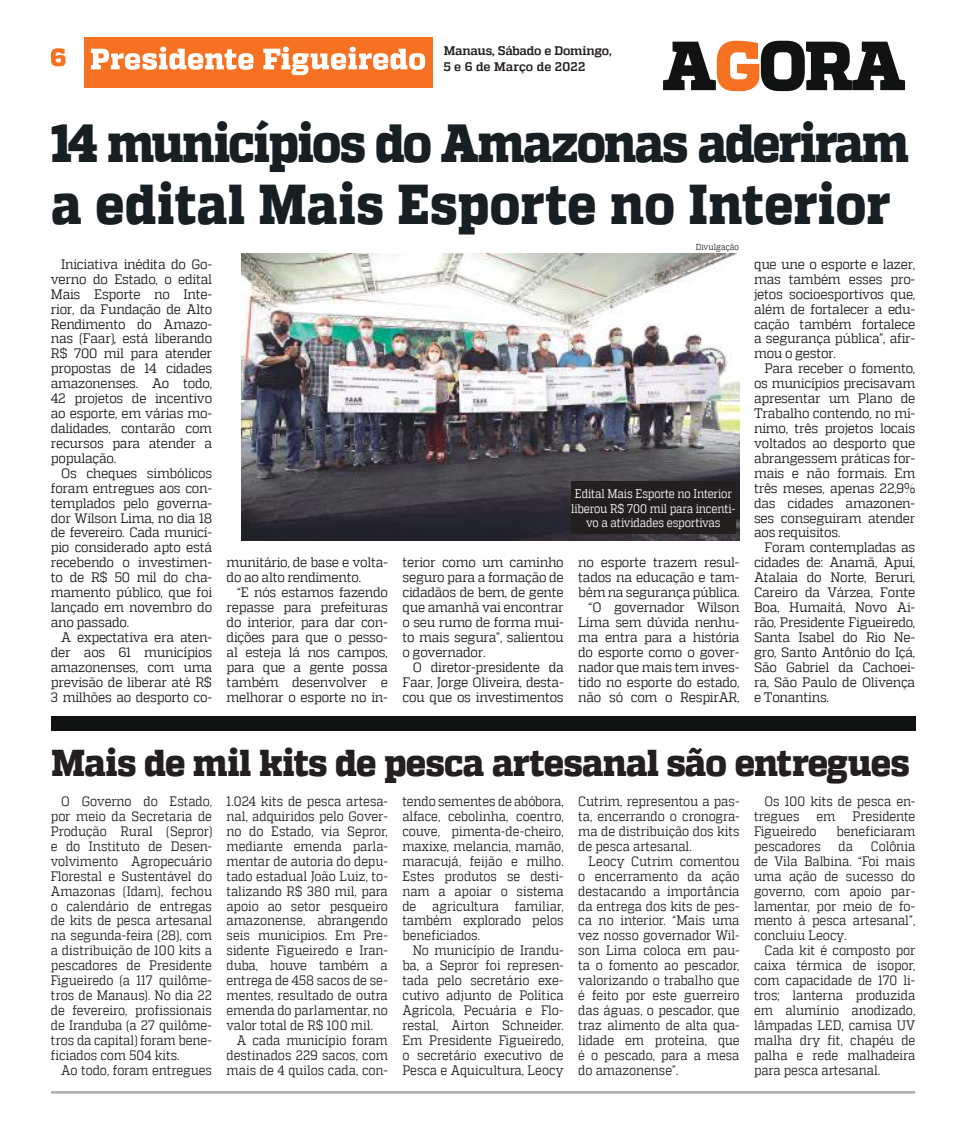
<style>
.page{position:relative;width:957px;height:1134px;background:#fff}
.page>*{position:absolute;margin:0;border:0;box-sizing:border-box;transform-origin:0 0}
.t1{font:800 56px "MW Quadon";letter-spacing:.005em;color:#181f23;scale:.88 1}
.t2{font:800 53.5px "MW Quadon";letter-spacing:-.035em;color:#181f23;scale:.88 1}
.t3{font:800 37.25px "MW Quadon";letter-spacing:-.025em;color:#241f1f;scale:.93 1}
.t4{font:13.62px/14.9px "MW Quadon";letter-spacing:-.005em;color:#241f1f;text-align:justify;scale:.88 1}
.t5{font:13.62px/14.9px "MW Quadon";letter-spacing:-.02em;color:#1e181f;text-align:justify;scale:.93 1}
.t6{font:12.38px/14.9px "MW Quadon";letter-spacing:-.01em;color:#fff;text-align:center;scale:.86 1}
.t7{font:700 12.38px/15.5px "MW Quadon";letter-spacing:-.01em;color:#241f1f}
.t8{font:8.75px "MW Quadon";letter-spacing:.005em;color:#241f1f;scale:.88 1}
</style>
<div class="page">
<hr style="left:51px;top:1091px;width:864px;height:2px;background:#adacb2">
<img style="left:241px;top:254px;width:498px;height:287px">
<svg style="left:51px;top:48px;width:14px;height:18px"></svg>
<svg style="left:663px;top:41px;width:242px;height:50px"></svg>
<div style="left:84px;top:38px;width:348px;height:50px;background:#f77123"></div>
<svg style="left:91px;top:47px;width:162px;height:23px"></svg>
<svg style="left:263px;top:47px;width:162px;height:28px"></svg>
<div style="left:51px;top:716px;width:864px;height:15px;background:#111212"></div>
<div style="left:571px;top:481px;width:165px;height:53px;background:#241f1f"></div>
<p class="t7" style="left:444px;top:43px;width:169px">Manaus, Sábado e Domingo,<br>5 e 6 de Março de 2022</p>
<h2 class="t2" style="left:51px;top:112px;width:977px">14 municípios do Amazonas aderiram</h2>
<h1 class="t1" style="left:51px;top:172px;width:955px">a edital Mais Esporte no Interior</h1>
<p class="t5" style="left:51px;top:257px;width:175px;text-indent:10px">Iniciativa inédita do Go&shy;verno do Estado, o edital Mais Esporte no Inte&shy;rior, da Fundação de Alto Rendimento do Amazo&shy;nas (Faar), está liberando R$ 700 mil para atender propostas de 14 cidades amazonenses. Ao todo, 42 projetos de incentivo ao esporte, em várias mo&shy;dalidades, contarão com recursos para atender a população.</p>
<p class="t5" style="left:51px;top:465px;width:175px;text-indent:10px">Os cheques simbólicos foram entregues aos con&shy;templados pelo governa&shy;dor Wilson Lima, no dia 18 de fevereiro. Cada municí&shy;pio considerado apto está recebendo o investimen&shy;to de R$ 50 mil do cha&shy;mamento público, que foi lançado em novembro do ano passado.</p>
<p class="t5" style="left:51px;top:630px;width:175px;text-indent:10px">A expectativa era aten&shy;der aos 61 municípios amazonenses, com uma previsão de liberar até R$ 3 milhões ao desporto co-</p>
<p class="t8" style="left:696px;top:242px;width:51px">Divulgação</p>
<p class="t5" style="left:754px;top:257px;width:175px">que une o esporte e lazer, mas também esses pro&shy;jetos socioesportivos que, além de fortalecer a edu&shy;cação também fortalece a segurança pública”, afir&shy;mou o gestor.</p>
<p class="t5" style="left:754px;top:361px;width:175px;text-indent:10px">Para receber o fomento, os municípios precisavam apresentar um Plano de Trabalho contendo, no mí&shy;nimo, três projetos locais voltados ao desporto que abrangessem práticas for&shy;mais e não formais. Em três meses, apenas 22,9% das cidades amazonen&shy;ses conseguiram atender aos requisitos.</p>
<p class="t5" style="left:754px;top:540px;width:175px;text-indent:10px">Foram contempladas as cidades de: Anamã, Apuí, Atalaia do Norte, Beruri, Careiro da Várzea, Fonte Boa, Humaitá, Novo Ai&shy;rão, Presidente Figueiredo, Santa Isabel do Rio Ne&shy;gro, Santo Antônio do Içá, São Gabriel da Cachoei&shy;ra, São Paulo de Olivença e Tonantins.</p>
<p class="t6" style="left:571px;top:486px;width:193px">Edital Mais Esporte no Interior liberou R$ 700 mil para incenti&shy;vo a atividades esportivas</p>
<p class="t5" style="left:227px;top:555px;width:175px">munitário, de base e volta&shy;do ao alto rendimento.</p>
<p class="t5" style="left:227px;top:585px;width:175px;text-indent:10px">“E nós estamos fazendo repasse para prefeituras do interior, para dar con&shy;dições para que o pesso&shy;al esteja lá nos campos, para que a gente possa também desenvolver e melhorar o esporte no in-</p>
<p class="t5" style="left:578px;top:555px;width:175px;text-align:right">no esporte trazem resul&shy;tados na educação e tam&shy;bém na segurança pública. “O governador Wilson<br>Lima sem dúvida nenhu&shy;ma entra para a história do esporte como o gover&shy;nador que mais tem inves&shy;tido no esporte do estado, não só com o RespirAR,</p>
<p class="t5" style="left:402px;top:555px;width:175px">terior como um caminho seguro para a formação de cidadãos de bem, de gente que amanhã vai encontrar o seu rumo de forma mui&shy;to mais segura”, salientou o governador.</p>
<p class="t5" style="left:402px;top:659px;width:175px;text-indent:10px">O diretor-presidente da Faar, Jorge Oliveira, desta&shy;cou que os investimentos</p>
<h3 class="t3" style="left:52px;top:741px;width:924px">Mais de mil kits de pesca artesanal são entregues</h3>
<p class="t4" style="left:227px;top:794px;width:185px">1.024 kits de pesca artesa&shy;nal, adquiridos pelo Gover&shy;no do Estado, via Sepror, mediante emenda parla&shy;mentar de autoria do depu&shy;tado estadual João Luiz, to&shy;talizando R$ 380 mil, para apoio ao setor pesqueiro amazonense, abrangendo seis municípios. Em Pre&shy;sidente Figueiredo e Iran&shy;duba, houve também a entrega de 458 sacos de se&shy;mentes, resultado de outra emenda do parlamentar, no valor total de R$ 100 mil.</p>
<p class="t4" style="left:227px;top:1032px;width:185px;text-indent:10px">A cada município foram destinados 229 sacos, com mais de 4 quilos cada, con-</p>
<p class="t4" style="left:402px;top:794px;width:185px">tendo sementes de abóbora, alface, cebolinha, coentro, couve, pimenta-de-cheiro, maxixe, melancia, mamão, maracujá, feijão e milho.<br>Estes produtos se desti&shy;nam a apoiar o sistema de agricultura familiar, também explorado pelos beneficiados.</p>
<p class="t4" style="left:402px;top:943px;width:185px;text-indent:10px">No município de Irandu&shy;ba, a Sepror foi represen&shy;tada pelo secretário exe&shy;cutivo adjunto de Política Agrícola, Pecuária e Flo&shy;restal, Airton Schneider.<br>Em Presidente Figueiredo, o secretário executivo de Pesca e Aquicultura, Leocy</p>
<p class="t4" style="left:51px;top:794px;width:185px;text-indent:10px">O Governo do Estado, por meio da Secretaria de Produção Rural (Sepror) e do Instituto de Desen&shy;volvimento Agropecuário Florestal e Sustentável do Amazonas (Idam), fechou o calendário de entregas de kits de pesca artesanal na segunda-feira (28), com a distribuição de 100 kits a pescadores de Presidente Figueiredo (a 117 quilôme&shy;tros de Manaus). No dia 22 de fevereiro, profissionais de Iranduba (a 27 quilôme&shy;tros da capital) foram bene&shy;ficiados com 504 kits.</p>
<p class="t4" style="left:61px;top:1062px;width:173px">Ao todo, foram entregues</p>
<p class="t4" style="left:754px;top:794px;width:185px;text-indent:10px">Os 100 kits de pesca en&shy;tregues em Presidente Figueiredo</p>
<p class="t4" style="left:578px;top:794px;width:185px">Cutrim, representou a pas&shy;ta, encerrando o cronogra&shy;ma de distribuição dos kits de pesca artesanal.</p>
<p class="t4" style="left:578px;top:853px;width:185px;text-indent:10px">Leocy Cutrim comentou o encerramento da ação destacando a importância da entrega dos kits de pes&shy;ca no interior. “Mais uma vez nosso governador Wil&shy;son Lima coloca em pau&shy;ta o fomento ao pescador, valorizando o trabalho que é feito por este guerreiro das águas, o pescador, que traz alimento de alta qua&shy;lidade em proteína, que é o pescado, para a mesa do amazonense”.</p>
<p class="t4" style="left:836px;top:824px;width:91px">beneficiaram</p>
<p class="t4" style="left:754px;top:838px;width:185px;text-indent:117px">Colônia de Vila Balbina. “Foi mais uma ação de sucesso do governo, com apoio par&shy;lamentar, por meio de fo&shy;mento à pesca artesanal”, concluiu Leocy.</p>
<p class="t4" style="left:754px;top:943px;width:185px;text-indent:10px">Cada kit é composto por caixa térmica de isopor, com capacidade de 170 li&shy;tros; lanterna produzida em alumínio anodizado, lâmpadas LED, camisa UV malha dry fit, chapéu de palha e rede malhadeira para pesca artesanal.</p>
<p class="t4" style="left:754px;top:838px;width:78px">pescadores</p>
<p class="t4" style="left:838px;top:838px;width:18px">da</p>
</div>
